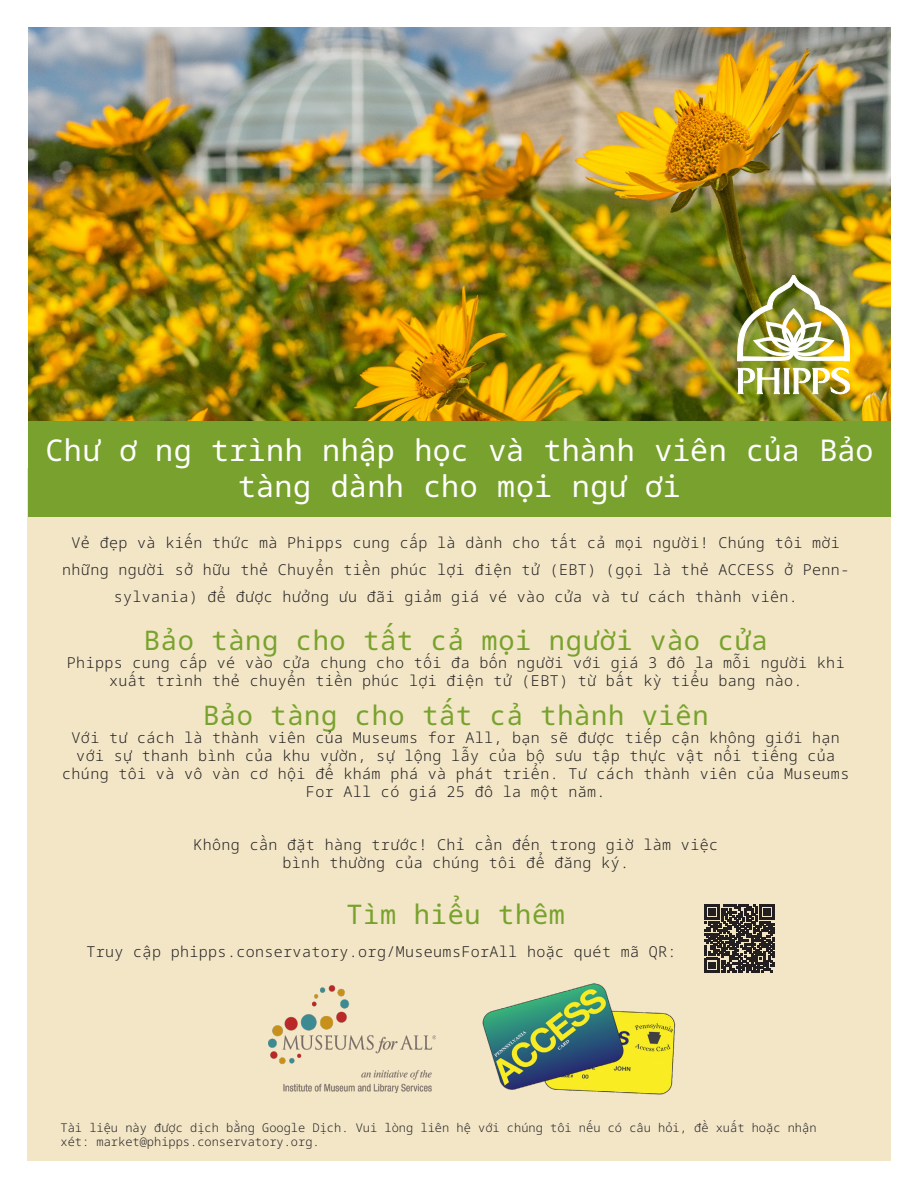
<style>
.page{position:relative;width:918px;height:1188px;background:#fff}
.page>*{position:absolute;margin:0;border:0;box-sizing:border-box;transform-origin:0 0}
.t1{font:30px/36px "Noto Sans Mono";letter-spacing:.005em;color:#fff;text-align:center}
.t2{font:27px "Noto Sans Mono";letter-spacing:.025em;color:#78a22d}
.body_copy{font:15px/18px "Noto Sans Mono";letter-spacing:.025em;color:#231f20;text-align:center}
.t3{font:12px/14.4px "Noto Sans Mono";color:#231f20}
</style>
<div class="page">
<img style="left:28px;top:27px;width:863px;height:394px">
<div style="left:27px;top:469px;width:864px;height:692px;background:#f2e6c7"></div>
<div style="left:28px;top:421px;width:863px;height:95px;background:#78a22d"></div>
<img style="left:269px;top:986px;width:166px;height:106px">
<img style="left:738px;top:368px;width:112px;height:26px">
<img style="left:738px;top:275px;width:112px;height:86px">
<img style="left:482px;top:984px;width:194px;height:111px">
<svg style="left:704px;top:905px;width:70px;height:67px"></svg>
<p class="t1" style="left:46px;top:430px;width:829px">Chư ơ ng trình nhập học và thành viên của Bảo tàng dành cho mọi ngư ơi</p>
<p class="body_copy" style="left:62px;top:528px;width:789px;line-height:27px">Vẻ đẹp và kiến thức mà Phipps cung cấp là dành cho tất cả mọi người! Chúng tôi mời những người sở hữu thẻ Chuyển tiền phúc lợi điện tử (EBT) (gọi là thẻ ACCESS ở Penn&shy;sylvania) để được hưởng ưu đãi giảm giá vé vào cửa và tư cách thành viên.</p>
<p class="t2" style="left:144px;top:616px;width:625px">Bảo tàng cho tất cả mọi người vào cửa</p>
<p class="body_copy" style="left:67px;top:652px;width:779px">Phipps cung cấp vé vào cửa chung cho tối đa bốn người với giá 3 đô la mỗi người khi xuất trình thẻ chuyển tiền phúc lợi điện tử (EBT) từ bất kỳ tiểu bang nào.</p>
<p class="t2" style="left:203px;top:692px;width:507px">Bảo tàng cho tất cả thành viên</p>
<p class="body_copy" style="left:62px;top:727px;width:789px">Với tư cách là thành viên của Museums for All, bạn sẽ được tiếp cận không giới hạn với sự thanh bình của khu vườn, sự lộng lẫy của bộ sưu tập thực vật nổi tiếng của chúng tôi và vô vàn cơ hội để khám phá và phát triển. Tư cách thành viên của Museums For All có giá 25 đô la một năm.</p>
<p class="body_copy" style="left:193px;top:835px;width:526px">Không cần đặt hàng trước! Chỉ cần đến trong giờ làm việc bình thường của chúng tôi để đăng ký.</p>
<p class="t2" style="left:346px;top:891px;width:220px">Tìm hiểu thêm</p>
<p class="body_copy" style="left:86px;top:942px;width:592px">Truy cập phipps.conservatory.org/MuseumsForAll hoặc quét mã QR:</p>
<p class="t3" style="left:61px;top:1120px;width:758px">Tài liệu này được dịch bằng Google Dịch. Vui lòng liên hệ với chúng tôi nếu có câu hỏi, đề xuất hoặc nhận xét: market@phipps.conservatory.org.</p>
</div>
